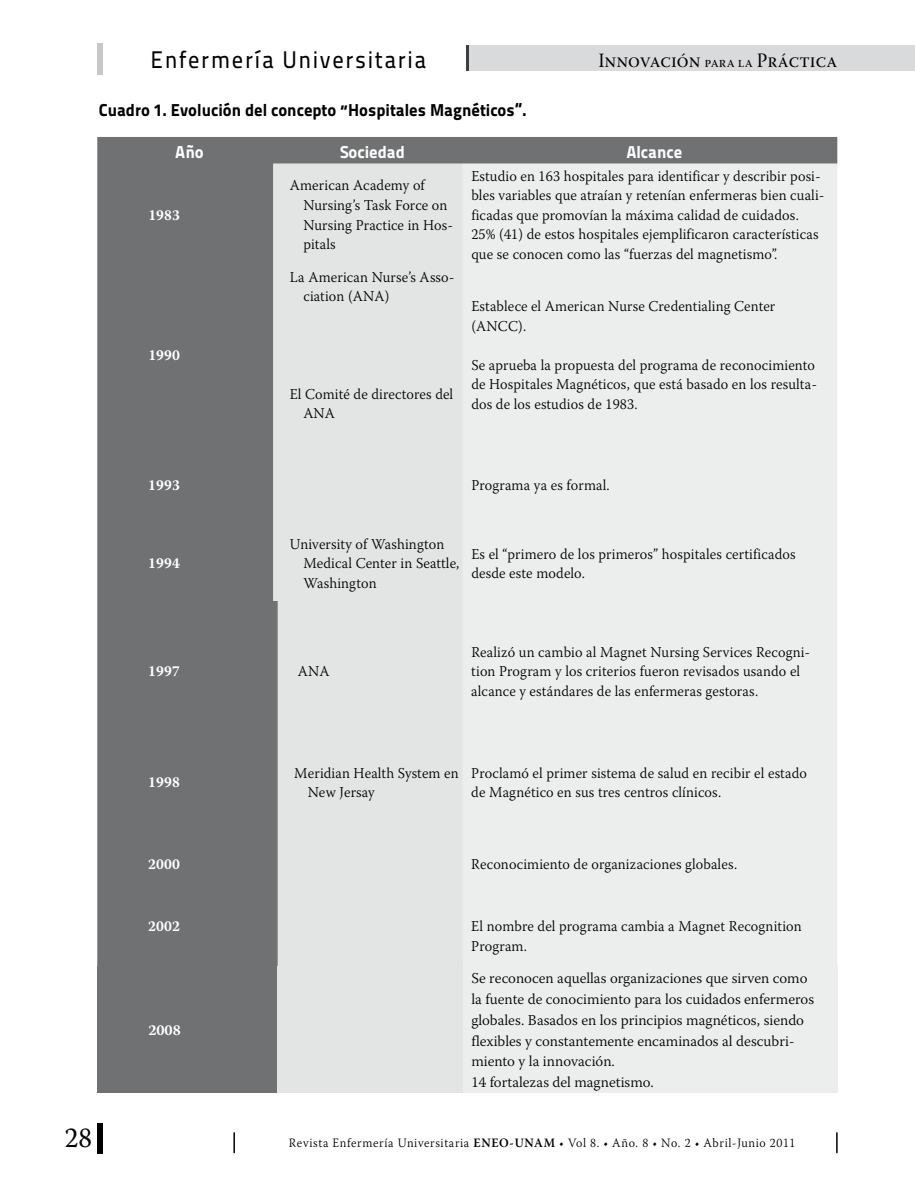
<style>
.page{position:relative;width:915px;height:1191px;background:#fff}
.page>*{position:absolute;margin:0;border:0;box-sizing:border-box;transform-origin:0 0}
.t1{font:28.5px "Warnock Pro";color:#000;scale:.95 1}
.t2{font:24px "Titillium Maps 26 L 500 wt";letter-spacing:.07em;color:#000;scale:.94 1}
.t3{font:20.25px "Warnock Pro Subh";color:#000;scale:.95 1}
.t4{font:17.25px "Titillium Maps 26 L 999 wt";color:#000}
.t5{font:17.25px "Titillium Maps 26 L 999 wt";color:#fff}
.t6{font:300 15px/19.5px "Warnock Pro";letter-spacing:.01em;color:#000;scale:.96 1}
.t7{font:300 15px/20.7px "Warnock Pro";letter-spacing:.01em;color:#000}
.t8{font:700 15px "Warnock Pro";letter-spacing:.01em;color:#fff;scale:.96 1}
.t9{font:700 15px "Warnock Pro";letter-spacing:.01em;color:#fff}
.t10{font:300 12.75px "Warnock Pro";letter-spacing:.05em;color:#000;scale:.95 1}
.s1{font-size:15px}
.s2{font-weight:600}
</style>
<div class="page">
<div style="left:468px;top:46px;width:446px;height:25px;background:#d9dadb"></div>
<hr style="left:466px;top:46px;width:2px;height:25px;background:#3e3d40">
<div style="left:97px;top:44px;width:5px;height:31px;background:#c6c7c8"></div>
<hr style="left:835px;top:1132px;width:2px;height:21px;background:#000">
<hr style="left:233px;top:1132px;width:2px;height:21px;background:#000">
<div style="left:97px;top:1123px;width:5px;height:30px;background:#000"></div>
<svg style="left:914px;top:46px;width:1px;height:25px"></svg>
<div style="left:97px;top:137px;width:740px;height:829px;background:#707172"></div>
<div style="left:273px;top:164px;width:189px;height:802px;background:#e3e4e4"></div>
<div style="left:462px;top:164px;width:375px;height:802px;background:#eceded"></div>
<div style="left:97px;top:966px;width:181px;height:127px;background:#707172"></div>
<div style="left:278px;top:966px;width:184px;height:127px;background:#e3e4e4"></div>
<div style="left:462px;top:966px;width:375px;height:127px;background:#eceded"></div>
<h2 class="t2" style="left:150px;top:41px;width:295px">Enfermería Universitaria</h2>
<h3 class="t3" style="left:598px;top:49px;width:253px">Innovación <span class="s1">para la</span> Práctica</h3>
<p class="t4" style="left:99px;top:97px;width:429px">Cuadro 1. Evolución del concepto “Hospitales Magnéticos”.</p>
<p class="t5" style="left:175px;top:138px;width:30px">Año</p>
<p class="t5" style="left:339px;top:138px;width:67px">Sociedad</p>
<p class="t5" style="left:626px;top:138px;width:57px">Alcance</p>
<p class="t8" style="left:148px;top:206px;width:34px">1983</p>
<p class="t8" style="left:148px;top:346px;width:34px">1990</p>
<p class="t6" style="left:303px;top:175px;width:157px;text-indent:-13px">American Academy of<br>Nursing’s Task Force on<br>Nursing Practice in Hos&shy;pitals</p>
<p class="t6" style="left:471px;top:166px;width:369px">Estudio en 163 hospitales para identificar y describir posi&shy;bles variables que atraían y retenían enfermeras bien cuali&shy;ficadas que promovían la máxima calidad de cuidados.<br>25% (41) de estos hospitales ejemplificaron características que se conocen como las “fuerzas del magnetismo”.</p>
<p class="t6" style="left:303px;top:267px;width:159px;text-indent:-13px">La American Nurse’s Asso&shy;ciation (ANA)</p>
<p class="t6" style="left:303px;top:384px;width:157px;text-indent:-13px">El Comité de directores del<br>ANA</p>
<p class="t6" style="left:471px;top:296px;width:318px">Establece el American Nurse Credentialing Center (ANCC).</p>
<p class="t6" style="left:471px;top:355px;width:361px">Se aprueba la propuesta del programa de reconocimiento de Hospitales Magnéticos, que está basado en los resulta&shy;dos de los estudios de 1983.</p>
<p class="t8" style="left:148px;top:476px;width:34px">1993</p>
<p class="t6" style="left:471px;top:475px;width:145px">Programa ya es formal.</p>
<p class="t8" style="left:148px;top:554px;width:34px">1994</p>
<p class="t6" style="left:303px;top:534px;width:164px;text-indent:-13px">University of Washington<br>Medical Center in Seattle,<br>Washington</p>
<p class="t6" style="left:471px;top:543px;width:339px">Es el “primero de los primeros” hospitales certificados desde este modelo.</p>
<p class="t8" style="left:148px;top:662px;width:34px">1997</p>
<p class="t6" style="left:298px;top:661px;width:35px">ANA</p>
<p class="t6" style="left:471px;top:642px;width:354px">Realizó un cambio al Magnet Nursing Services Recogni&shy;tion Program y los criterios fueron revisados usando el alcance y estándares de las enfermeras gestoras.</p>
<p class="t8" style="left:148px;top:773px;width:34px">1998</p>
<p class="t6" style="left:308px;top:762px;width:159px;text-indent:-13px">Meridian Health System en<br>New Jersay</p>
<p class="t6" style="left:471px;top:762px;width:351px">Proclamó el primer sistema de salud en recibir el estado de Magnético en sus tres centros clínicos.</p>
<p class="t8" style="left:148px;top:855px;width:34px">2000</p>
<p class="t6" style="left:471px;top:854px;width:278px">Reconocimiento de organizaciones globales.</p>
<p class="t8" style="left:148px;top:917px;width:34px">2002</p>
<p class="t6" style="left:471px;top:916px;width:345px">El nombre del programa cambia a Magnet Recognition<br>Program.</p>
<p class="t9" style="left:148px;top:1021px;width:34px">2008</p>
<p class="t7" style="left:471px;top:967px;width:344px">Se reconocen aquellas organizaciones que sirven como la fuente de conocimiento para los cuidados enfermeros globales. Basados en los principios magnéticos, siendo flexibles y constantemente encaminados al descubri&shy;miento y la innovación.<br>14 fortalezas del magnetismo.</p>
<h1 class="t1" style="left:65px;top:1120px;width:30px">28</h1>
<p class="t10" style="left:289px;top:1134px;width:534px">Revista Enfermería Universitaria <span class="s2">ENEO-UNAM</span> • Vol 8. • Año. 8 • No. 2 • Abril-Junio 2011</p>
</div>
